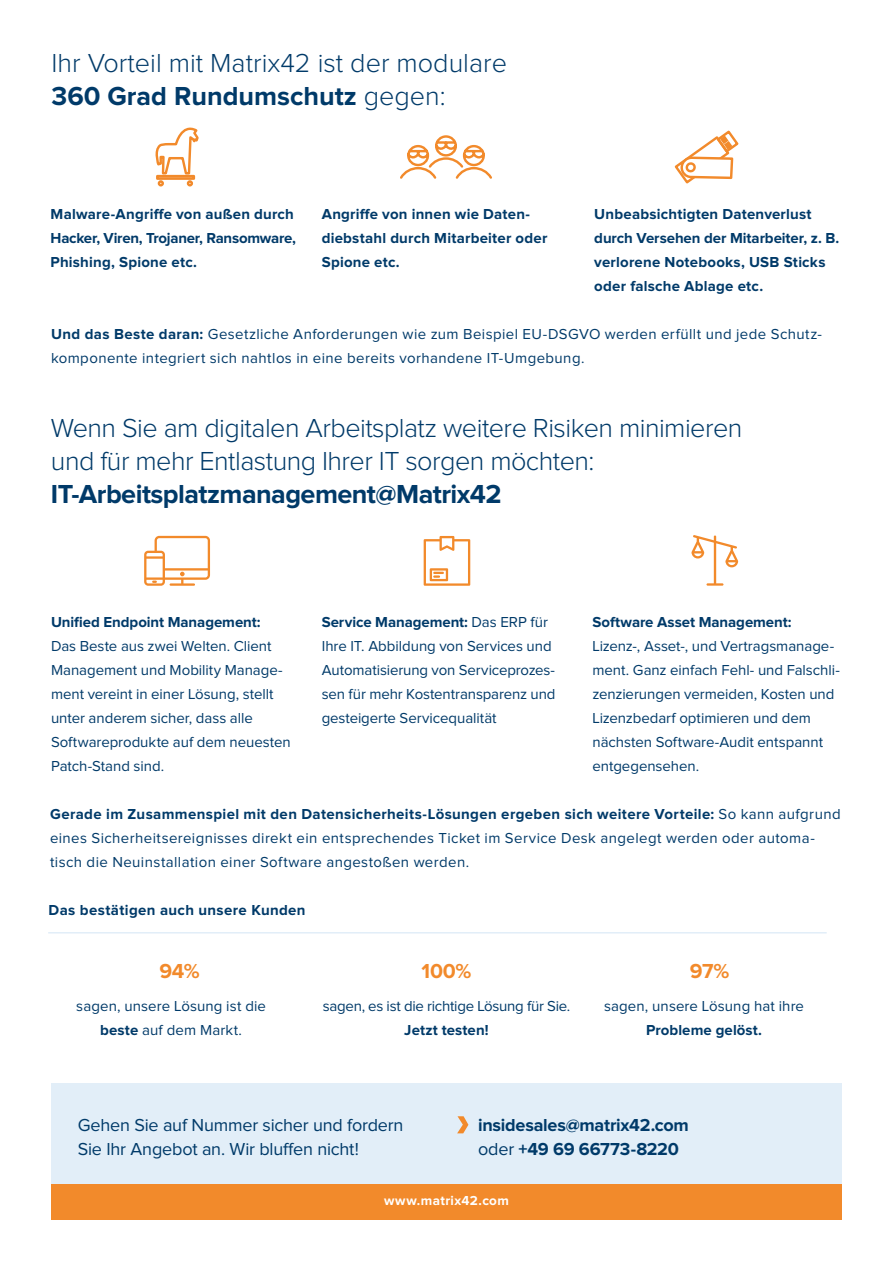
<style>
.page{position:relative;width:893px;height:1263px;background:#fff}
.page>*{position:absolute;margin:0;border:0;box-sizing:border-box;transform-origin:0 0}
.t1{font:300 27px/33px "Proxima Nova";letter-spacing:-.02em;color:#003a69}
.t2{font:300 27px/33px "Proxima Nova";color:#003a69}
.t3{font:700 27px "Proxima Nova";letter-spacing:-.02em;color:#003a69}
.t4{font:700 21px "Proxima Nova";letter-spacing:-.005em;color:#f28a2b}
.t5{font:18px/24px "Proxima Nova";letter-spacing:-.01em;color:#003a69}
.t6{font:700 18px/24px "Proxima Nova";letter-spacing:-.015em;color:#003a69}
.t7{font:15px/24px "Proxima Nova";color:#003a69}
.t8{font:15px/24px "Proxima Nova";letter-spacing:.025em;color:#003a69}
.t9{font:700 15px/24px "Proxima Nova";letter-spacing:.015em;color:#003a69}
.t10{font:700 15px "Proxima Nova";letter-spacing:-.005em;color:#003a69}
.t11{font:15px "Proxima Nova";letter-spacing:-.02em;color:#003a69}
.t12{font:700 13.5px "Proxima Nova";letter-spacing:.03em;color:#fff}
.s1{font-weight:700}
.s2{font-weight:400}
</style>
<div class="page">
<svg style="left:144px;top:536px;width:66px;height:50px"></svg>
<svg style="left:424px;top:536px;width:46px;height:50px"></svg>
<svg style="left:691px;top:535px;width:47px;height:51px"></svg>
<div style="left:51px;top:1083px;width:790px;height:102px;background:#e2eef8"></div>
<div style="left:51px;top:1185px;width:790px;height:35px;background:#f28a2b"></div>
<svg style="left:457px;top:1116px;width:11px;height:17px"></svg>
<svg style="left:400px;top:135px;width:92px;height:44px"></svg>
<svg style="left:155px;top:127px;width:44px;height:60px"></svg>
<svg style="left:674px;top:130px;width:65px;height:54px"></svg>
<hr style="left:48px;top:932px;width:779px;height:1px;background:#e2eef8">
<h1 class="t2" style="left:52px;top:48px;width:457px">Ihr Vorteil mit Matrix42 ist der modulare<br><span class="s1">360 Grad Rundumschutz</span> gegen:</h1>
<p class="t9" style="left:51px;top:203px;width:247px">Malware-Angriffe von außen durch<br>Hacker, Viren, Trojaner, Ransomware,<br>Phishing, Spione etc.</p>
<p class="t9" style="left:322px;top:203px;width:227px">Angriffe von innen wie Daten&shy;diebstahl durch Mitarbeiter oder<br>Spione etc.</p>
<p class="t9" style="left:594px;top:203px;width:246px">Unbeabsichtigten Datenverlust durch Versehen der Mitarbeiter, z. B. verlorene Notebooks, USB Sticks oder falsche Ablage etc.</p>
<p class="t8" style="left:51px;top:323px;width:772px"><span class="s1">Und das Beste daran:</span> Gesetzliche Anforderungen wie zum Beispiel EU-DSGVO werden erfüllt und jede Schutz&shy;komponente integriert sich nahtlos in eine bereits vorhandene IT-Umgebung.</p>
<h1 class="t1" style="left:51px;top:412px;width:693px">Wenn Sie am digitalen Arbeitsplatz weitere Risiken minimieren und für mehr Entlastung Ihrer IT sorgen möchten:</h1>
<h1 class="t3" style="left:51px;top:481px;width:452px">IT-Arbeitsplatzmanagement@Matrix42</h1>
<p class="t10" style="left:51px;top:615px;width:211px">Unified Endpoint Management:</p>
<p class="t7" style="left:51px;top:635px;width:241px">Das Beste aus zwei Welten. Client<br>Management und Mobility Manage&shy;ment vereint in einer Lösung, stellt unter anderem sicher, dass alle<br>Softwareprodukte auf dem neuesten<br>Patch-Stand sind.</p>
<p class="t7" style="left:322px;top:611px;width:235px"><span class="s1">Service Management:</span> Das ERP für Ihre IT. Abbildung von Services und Automatisierung von Serviceprozes&shy;sen für mehr Kostentransparenz und gesteigerte Servicequalität</p>
<p class="t10" style="left:592px;top:615px;width:201px">Software Asset Management:</p>
<p class="t7" style="left:592px;top:635px;width:249px">Lizenz-, Asset-, und Vertragsmanage&shy;ment. Ganz einfach Fehl- und Falschli&shy;zenzierungen vermeiden, Kosten und Lizenzbedarf optimieren und dem nächsten Software-Audit entspannt entgegensehen.</p>
<p class="t8" style="left:50px;top:803px;width:792px"><span class="s1">Gerade im Zusammenspiel mit den Datensicherheits-Lösungen ergeben sich weitere Vorteile:</span> So kann aufgrund eines Sicherheitsereignisses direkt ein entsprechendes Ticket im Service Desk angelegt werden oder automa&shy;tisch die Neuinstallation einer Software angestoßen werden.</p>
<p class="t9" style="left:49px;top:899px;width:259px">Das bestätigen auch unsere Kunden</p>
<h2 class="t4" style="left:159px;top:962px;width:42px">94%</h2>
<h2 class="t4" style="left:421px;top:962px;width:52px">100%</h2>
<h2 class="t4" style="left:690px;top:962px;width:41px">97%</h2>
<p class="t7" style="left:76px;top:995px;width:191px;text-align:center">sagen, unsere Lösung ist die <span class="s1">beste</span> auf dem Markt.</p>
<p class="t11" style="left:323px;top:999px;width:249px">sagen, es ist die richtige Lösung für Sie.</p>
<p class="t9" style="left:404px;top:1019px;width:86px">Jetzt testen!</p>
<p class="t7" style="left:604px;top:995px;width:201px">sagen, unsere Lösung hat ihre</p>
<p class="t9" style="left:646px;top:1019px;width:118px">Probleme gelöst.</p>
<p class="t6" style="left:478px;top:1114px;width:212px">insidesales@matrix42.com <span class="s2">oder</span> +49 69 66773-8220</p>
<p class="t5" style="left:78px;top:1114px;width:327px">Gehen Sie auf Nummer sicher und fordern<br>Sie Ihr Angebot an. Wir bluffen nicht!</p>
<p class="t12" style="left:384px;top:1194px;width:126px">www.matrix42.com</p>
</div>
